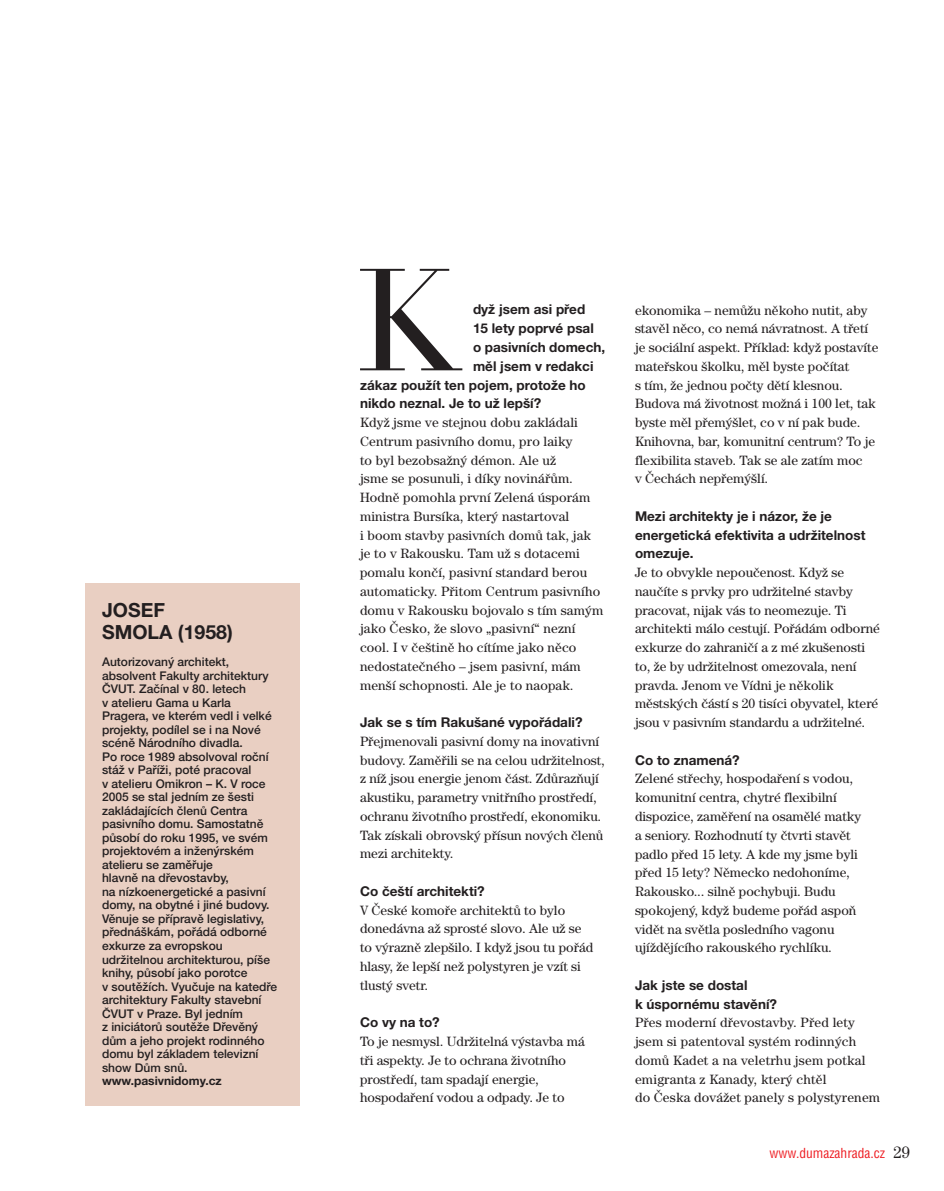
<style>
.page{position:relative;width:944px;height:1191px;background:#fff}
.page>*{position:absolute;margin:0;border:0;box-sizing:border-box;transform-origin:0 0}
.otazka{font:142.5px "Didot OT";color:#231f20}
.box_titulek{font:700 19.5px/22.5px "Helvetica Neue OT";color:#231f20}
.zakladní_text{font:13.5px/18.8px "ITC Century OT";color:#231f20}
.otazka-2{font:700 13.5px/18.8px "Helvetica Neue OT";color:#231f20}
.t1{font:condensed 13.5px "Helvetica OT";color:#ee1d23}
.popisek{font:500 12px/13.5px "Helvetica Neue OT";color:#231f20}
.popisek-2{font:700 12px "Helvetica Neue OT";color:#231f20}
.s1{font-family:"ITC Century OT";font-stretch:normal;font-size:16.5px;color:#231f20}
</style>
<div class="page">
<div style="left:85px;top:584px;width:214px;height:522px;background:#e9cfc2"></div>
<p class="box_titulek" style="left:102px;top:599px;width:132px">JOSEF<br>SMOLA (1958)</p>
<p class="popisek" style="left:102px;top:656px;width:176px">Autorizovaný architekt, absolvent Fakulty architektury<br>ČVUT. Začínal v 80. letech<br>v atelieru Gama u Karla<br>Pragera, ve kterém vedl i velké projekty, podílel se i na Nové scéně Národního divadla.<br>Po roce 1989 absolvoval roční stáž v Paříži, poté pracoval<br>v atelieru Omikron – K. V roce<br>2005 se stal jedním ze šesti zakládajících členů Centra pasivního domu. Samostatně působí do roku 1995, ve svém projektovém a inženýrském atelieru se zaměřuje<br>hlavně na dřevostavby,<br>na nízkoenergetické a pasivní domy, na obytné i jiné budovy.<br>Věnuje se přípravě legislativy, přednáškám, pořádá odborné exkurze za evropskou udržitelnou architekturou, píše knihy, působí jako porotce<br>v soutěžích. Vyučuje na katedře architektury Fakulty stavební<br>ČVUT v Praze. Byl jedním<br>z iniciátorů soutěže Dřevěný dům a jeho projekt rodinného domu byl základem televizní show Dům snů.</p>
<p class="popisek-2" style="left:102px;top:1074px;width:121px">www.pasivnidomy.cz</p>
<p class="otazka" style="left:356px;top:236px;width:107px">K</p>
<p class="otazka-2" style="left:473px;top:300px;width:114px">dyž jsem asi před</p>
<p class="otazka-2" style="left:473px;top:319px;width:122px">15 lety poprvé psal</p>
<p class="otazka-2" style="left:473px;top:338px;width:134px">o pasivních domech,</p>
<p class="otazka-2" style="left:473px;top:357px;width:122px">měl jsem v redakci</p>
<p class="otazka-2" style="left:360px;top:375px;width:227px">zákaz použít ten pojem, protože ho</p>
<p class="otazka-2" style="left:360px;top:394px;width:183px">nikdo neznal. Je to už lepší?</p>
<p class="zakladní_text" style="left:360px;top:413px;width:245px">Když jsme ve stejnou dobu zakládali Centrum pasivního domu, pro laiky<br>to byl bezobsažný démon. Ale už<br>jsme se posunuli, i díky novinářům.<br>Hodně pomohla první Zelená úsporám ministra Bursíka, který nastartoval<br>i boom stavby pasivních domů tak, jak je to v Rakousku. Tam už s dotacemi pomalu končí, pasivní standard berou automaticky. Přitom Centrum pasivního domu v Rakousku bojovalo s tím samým jako Česko, že slovo „pasivní“ nezní cool. I v češtině ho cítíme jako něco nedostatečného – jsem pasivní, mám menší schopnosti. Ale je to naopak.</p>
<p class="otazka-2" style="left:360px;top:713px;width:224px">Jak se s tím Rakušané vypořádali?</p>
<p class="zakladní_text" style="left:360px;top:732px;width:246px">Přejmenovali pasivní domy na inovativní budovy. Zaměřili se na celou udržitelnost, z níž jsou energie jenom část. Zdůrazňují akustiku, parametry vnitřního prostředí, ochranu životního prostředí, ekonomiku.<br>Tak získali obrovský přísun nových členů mezi architekty.</p>
<p class="otazka-2" style="left:360px;top:882px;width:126px">Co čeští architekti?</p>
<p class="zakladní_text" style="left:360px;top:901px;width:235px">V České komoře architektů to bylo donedávna až sprosté slovo. Ale už se to výrazně zlepšilo. I když jsou tu pořád hlasy, že lepší než polystyren je vzít si tlustý svetr.</p>
<p class="otazka-2" style="left:360px;top:1013px;width:81px">Co vy na to?</p>
<p class="zakladní_text" style="left:360px;top:1032px;width:226px">To je nesmysl. Udržitelná výstavba má tři aspekty. Je to ochrana životního prostředí, tam spadají energie, hospodaření vodou a odpady. Je to</p>
<p class="zakladní_text" style="left:635px;top:301px;width:245px">ekonomika – nemůžu někoho nutit, aby stavěl něco, co nemá návratnost. A třetí je sociální aspekt. Příklad: když postavíte mateřskou školku, měl byste počítat<br>s tím, že jednou počty dětí klesnou.<br>Budova má životnost možná i 100 let, tak byste měl přemýšlet, co v ní pak bude.<br>Knihovna, bar, komunitní centrum? To je flexibilita staveb. Tak se ale zatím moc<br>v Čechách nepřemýšlí.</p>
<p class="otazka-2" style="left:635px;top:507px;width:232px">Mezi architekty je i názor, že je energetická efektivita a udržitelnost omezuje.</p>
<p class="zakladní_text" style="left:635px;top:563px;width:246px">Je to obvykle nepoučenost. Když se naučíte s prvky pro udržitelné stavby pracovat, nijak vás to neomezuje. Ti architekti málo cestují. Pořádám odborné exkurze do zahraničí a z mé zkušenosti to, že by udržitelnost omezovala, není pravda. Jenom ve Vídni je několik městských částí s 20 tisíci obyvatel, které jsou v pasivním standardu a udržitelné.</p>
<p class="otazka-2" style="left:635px;top:750px;width:106px">Co to znamená?</p>
<p class="zakladní_text" style="left:635px;top:770px;width:228px">Zelené střechy, hospodaření s vodou, komunitní centra, chytré flexibilní dispozice, zaměření na osamělé matky a seniory. Rozhodnutí ty čtvrti stavět padlo před 15 lety. A kde my jsme byli před 15 lety? Německo nedohoníme, Rakousko... silně pochybuji. Budu spokojený, když budeme pořád aspoň vidět na světla posledního vagonu ujíždějícího rakouského rychlíku.</p>
<p class="otazka-2" style="left:635px;top:975px;width:144px">Jak jste se dostal<br>k úspornému stavění?</p>
<p class="zakladní_text" style="left:635px;top:1013px;width:247px">Přes moderní dřevostavby. Před lety jsem si patentoval systém rodinných domů Kadet a na veletrhu jsem potkal emigranta z Kanady, který chtěl<br>do Česka dovážet panely s polystyrenem</p>
<p class="t1" style="left:769px;top:1145px;width:142px">www.dumazahrada.cz <span class="s1">29</span></p>
</div>
